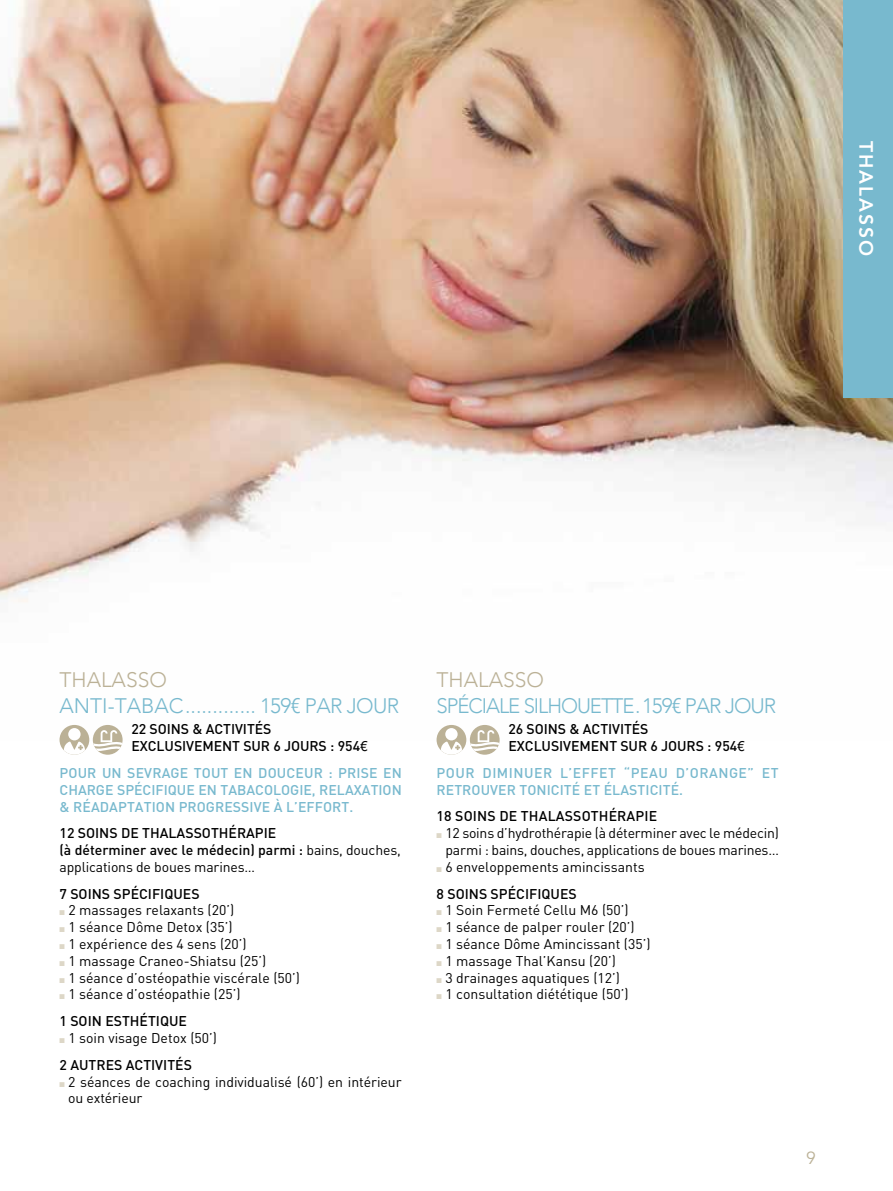
<style>
.page{position:relative;width:893px;height:1191px;background:#fff}
.page>*{position:absolute;margin:0;border:0;box-sizing:border-box;transform-origin:0 0}
.t1{font:300 21px "Avenir";letter-spacing:-.015em;color:#78b9ce}
.t2{font:300 21px "Avenir";letter-spacing:-.05em;color:#78b9ce}
.t3{font:300 21px "Avenir";color:#bbb196}
.t4{font:800 19.25px "Avenir";letter-spacing:.1em;color:#fff}
.t5{font:17.5px "Avenir";color:#bbb196}
.t6{font:14px/26.8px "DIN";color:#000}
.t7{font:500 14px/16.8px "DIN";color:#000}
.t8{font:500 14px/16.8px "DIN";letter-spacing:.005em;color:#78b9ce;text-align:justify}
.s1{font-family:"Avenir"}
.s2{font-weight:400}
.s3{color:#ddd7c7}
.s4{font-weight:500}
</style>
<div class="page">
<img style="left:0;top:0;width:893px;height:740px">
<div style="left:843px;top:0;width:50px;height:397px;background:#78b9ce"></div>
<div style="left:93px;top:725px;width:30px;height:29px;background:#bbb196;border-radius:50%"></div>
<svg style="left:93px;top:730px;width:29px;height:21px"></svg>
<div style="left:60px;top:725px;width:29px;height:29px;background:#bbb196;border-radius:50%"></div>
<div style="left:68px;top:728px;width:13px;height:12px;background:#fff;border-radius:50%"></div>
<svg style="left:64px;top:741px;width:21px;height:13px"></svg>
<div style="left:470px;top:725px;width:30px;height:29px;background:#bbb196;border-radius:50%"></div>
<svg style="left:470px;top:730px;width:29px;height:21px"></svg>
<div style="left:437px;top:725px;width:29px;height:29px;background:#bbb196;border-radius:50%"></div>
<div style="left:445px;top:728px;width:13px;height:12px;background:#fff;border-radius:50%"></div>
<svg style="left:441px;top:741px;width:21px;height:13px"></svg>
<h2 class="t4" style="left:881px;top:141px;width:116px;rotate:90deg">THALASSO</h2>
<h1 class="t3" style="left:60px;top:667px;width:109px">THALASSO</h1>
<h1 class="t1" style="left:60px;top:693px;width:341px">ANTI-TABAC............. 159€ PAR JOUR</h1>
<p class="t7" style="left:131px;top:720px;width:238px">22 SOINS &amp; ACTIVITÉS<br>EXCLUSIVEMENT SUR 6 JOURS : 954<span class="s1">€</span></p>
<p class="t8" style="left:60px;top:764px;width:344px">POUR UN SEVRAGE TOUT EN DOUCEUR : PRISE EN CHARGE SPÉCIFIQUE EN TABACOLOGIE, RELAXATION &amp; RÉADAPTATION PROGRESSIVE À L’EFFORT.</p>
<p class="t7" style="left:60px;top:824px;width:343px">12 SOINS DE THALASSOTHÉRAPIE<br>(à déterminer avec le médecin) parmi : <span class="s2">bains, douches, applications de boues marines…</span></p>
<p class="t7" style="left:60px;top:884px;width:142px">7 SOINS SPÉCIFIQUES</p>
<p class="t6" style="left:60px;top:896px;width:176px"><span class="s3">■</span> 2 massages relaxants (20’)</p>
<p class="t6" style="left:60px;top:913px;width:175px"><span class="s3">■</span> 1 séance Dôme Detox (35’)</p>
<p class="t6" style="left:60px;top:930px;width:189px"><span class="s3">■</span> 1 expérience des 4 sens (20’)</p>
<p class="t6" style="left:60px;top:947px;width:208px"><span class="s3">■</span> 1 massage Craneo-Shiatsu (25’)</p>
<p class="t6" style="left:60px;top:964px;width:242px"><span class="s3">■</span> 1 séance d’ostéopathie viscérale (50’)</p>
<p class="t6" style="left:60px;top:980px;width:183px"><span class="s3">■</span> 1 séance d’ostéopathie (25’)<br><span class="s4">1 SOIN ESTHÉTIQUE</span></p>
<p class="t6" style="left:60px;top:1024px;width:159px"><span class="s3">■</span> 1 soin visage Detox (50’)<br><span class="s4">2 AUTRES ACTIVITÉS</span></p>
<p class="t6" style="left:68px;top:1072px;width:335px;line-height:16.8px;text-indent:-9px"><span class="s3">■</span> 2 séances de coaching individualisé (60’) en intérieur ou extérieur</p>
<h1 class="t3" style="left:437px;top:667px;width:109px">THALASSO</h1>
<h1 class="t2" style="left:437px;top:693px;width:341px">SPÉCIALE SILHOUETTE.159€ PAR JOUR</h1>
<p class="t7" style="left:508px;top:720px;width:238px">26 SOINS &amp; ACTIVITÉS<br>EXCLUSIVEMENT SUR 6 JOURS : 954<span class="s1">€</span></p>
<p class="t8" style="left:437px;top:764px;width:344px">POUR DIMINUER L’EFFET “PEAU D’ORANGE” ET<br>RETROUVER TONICITÉ ET ÉLASTICITÉ.</p>
<p class="t7" style="left:437px;top:807px;width:222px">18 SOINS DE THALASSOTHÉRAPIE</p>
<p class="t6" style="left:437px;top:824px;width:344px;line-height:16.8px;text-align:right"><span class="s3">■</span> 12 soins d’hydrothérapie (à déterminer avec le médecin) parmi : bains, douches, applications de boues marines…</p>
<p class="t6" style="left:437px;top:853px;width:210px"><span class="s3">■</span> 6 enveloppements amincissants<br><span class="s4">8 SOINS SPÉCIFIQUES</span></p>
<p class="t6" style="left:437px;top:896px;width:194px"><span class="s3">■</span> 1 Soin Fermeté Cellu M6 (50’)</p>
<p class="t6" style="left:437px;top:913px;width:200px"><span class="s3">■</span> 1 séance de palper rouler (20’)</p>
<p class="t6" style="left:437px;top:930px;width:216px"><span class="s3">■</span> 1 séance Dôme Amincissant (35’)</p>
<p class="t6" style="left:437px;top:947px;width:181px"><span class="s3">■</span> 1 massage Thal’Kansu (20’)</p>
<p class="t6" style="left:437px;top:964px;width:185px"><span class="s3">■</span> 3 drainages aquatiques (12’)</p>
<p class="t6" style="left:437px;top:980px;width:193px"><span class="s3">■</span> 1 consultation diététique (50’)</p>
<p class="t5" style="left:806px;top:1148px;width:11px">9</p>
</div>
